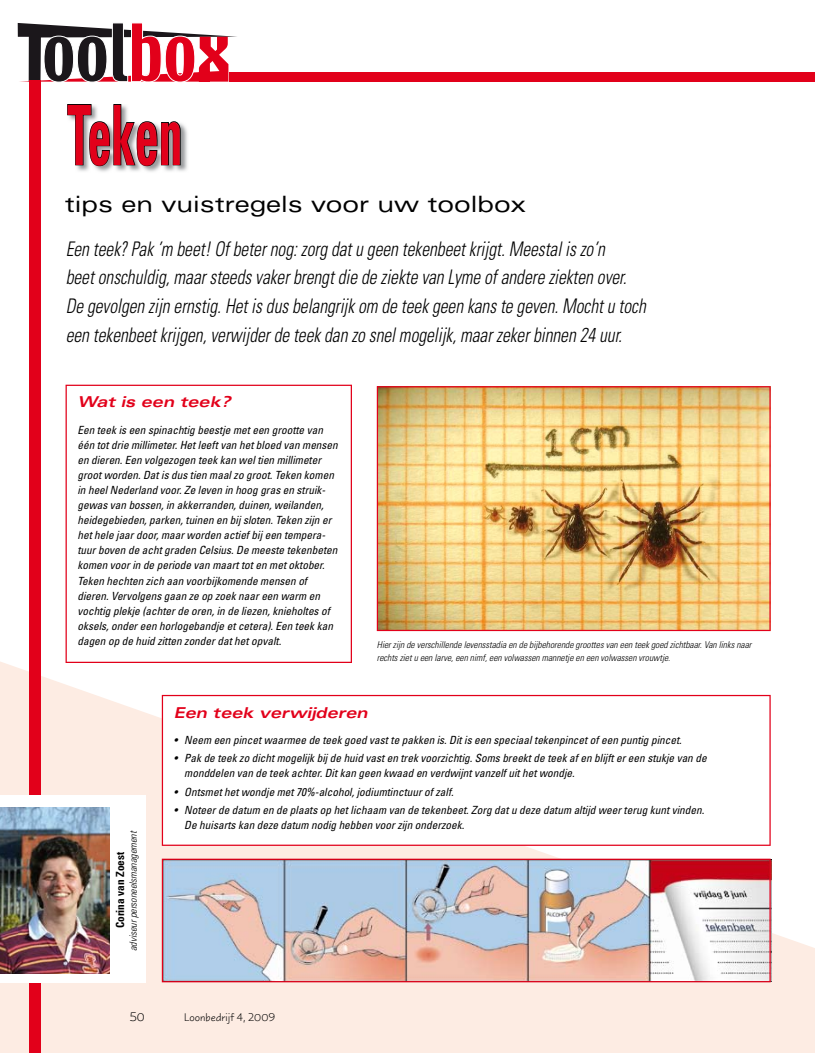
<style>
.page{position:relative;width:815px;height:1053px;background:#fff}
.page>*{position:absolute;margin:0;border:0;box-sizing:border-box;transform-origin:0 0}
.t1{font:700 condensed 83.12px "Univers LT Std";color:#e2001a;scale:.57 1}
.t2{font:expanded 22.5px "Univers LT Std";color:#000}
.t3{font:italic 300 condensed 20.12px/28.8px "Univers LT Std";color:#000;scale:.87 1}
.t4{font:italic 700 expanded 15px "Univers LT Std";color:#e2001a}
.t5{font:12.5px "Taffy";color:#000}
.t6{font:italic condensed 11.25px/15px "Univers LT Std";color:#000}
.t7{font:11.25px "Taffy";color:#000}
.t8{font:700 condensed 11.25px "Univers LT Std";color:#000}
.t9{font:italic 300 condensed 10px "Univers LT Std";color:#000}
.t10{font:italic 300 condensed 9.38px/12.5px "Univers LT Std";color:#000}
</style>
<div class="page">
<svg style="left:0;top:661px;width:815px;height:391px;fill:#fdece3"></svg>
<svg style="left:18px;top:23px;width:220px;height:59px"></svg>
<div style="left:229px;top:72px;width:586px;height:9px;background:#e2001a"></div>
<div style="left:29px;top:81px;width:11px;height:971px;background:#e2001a"></div>
<img style="left:77px;top:123px;width:111px;height:49px">
<svg style="left:67px;top:104px;width:114px;height:63px"></svg>
<svg style="left:66px;top:384px;width:286px;height:279px"></svg>
<svg style="left:162px;top:694px;width:609px;height:151px"></svg>
<div style="left:0;top:795px;width:145px;height:188px;background:#fff"></div>
<img style="left:0;top:807px;width:109px;height:166px">
<img style="left:162px;top:858px;width:609px;height:124px">
<img style="left:377px;top:386px;width:394px;height:245px">
<h1 class="t1" style="left:68px;top:84px;width:204px">Teken</h1>
<h2 class="t2" style="left:65px;top:190px;width:462px">tips en vuistregels voor uw toolbox</h2>
<p class="t3" style="left:66px;top:234px;width:668px">Een teek? Pak ’m beet! Of beter nog: zorg dat u geen tekenbeet krijgt. Meestal is zo’n<br>beet onschuldig, maar steeds vaker brengt die de ziekte van Lyme of andere ziekten over.<br>De gevolgen zijn ernstig. Het is dus belangrijk om de teek geen kans te geven. Mocht u toch een tekenbeet krijgen, verwijder de teek dan zo snel mogelijk, maar zeker binnen 24 uur.</p>
<h3 class="t4" style="left:77px;top:393px;width:155px">Wat is een teek?</h3>
<p class="t6" style="left:77px;top:423px;width:262px">Een teek is een spinachtig beestje met een grootte van één tot drie millimeter. Het leeft van het bloed van mensen en dieren. Een volgezogen teek kan wel tien millimeter groot worden. Dat is dus tien maal zo groot. Teken komen in heel Nederland voor. Ze leven in hoog gras en struik&shy;gewas van bossen, in akkerranden, duinen, weilanden, heidegebieden, parken, tuinen en bij sloten. Teken zijn er het hele jaar door, maar worden actief bij een tempera&shy;tuur boven de acht graden Celsius. De meeste tekenbeten komen voor in de periode van maart tot en met oktober.<br>Teken hechten zich aan voorbijkomende mensen of dieren. Vervolgens gaan ze op zoek naar een warm en vochtig plekje (achter de oren, in de liezen, knieholtes of oksels, onder een horlogebandje et cetera). Een teek kan dagen op de huid zitten zonder dat het opvalt.</p>
<p class="t10" style="left:377px;top:638px;width:376px">Hier zijn de verschillende levensstadia en de bijbehorende groottes van een teek goed zichtbaar. Van links naar rechts ziet u een larve, een nimf, een volwassen mannetje en een volwassen vrouwtje.</p>
<p class="t9" style="left:127px;top:950px;width:122px;rotate:-90deg">adviseur personeelsmanagement</p>
<p class="t8" style="left:113px;top:928px;width:78px;rotate:-90deg">Corina van Zoes t</p>
<h3 class="t4" style="left:174px;top:703px;width:196px">Een teek verwijderen</h3>
<p class="t6" style="left:174px;top:732px;width:510px">• Neem een pincet waarmee de teek goed vast te pakken is. Dit is een speciaal tekenpincet of een puntig pincet.</p>
<p class="t6" style="left:184px;top:750px;width:524px;text-indent:-11px">• Pak de teek zo dicht mogelijk bij de huid vast en trek voorzichtig. Soms breekt de teek af en blijft er een stukje van de monddelen van de teek achter. Dit kan geen kwaad en verdwijnt vanzelf uit het wondje.</p>
<p class="t6" style="left:174px;top:784px;width:281px">• Ontsmet het wondje met 70%-alcohol, jodiumtinctuur of zalf.</p>
<p class="t6" style="left:184px;top:802px;width:521px;text-indent:-11px">• Noteer de datum en de plaats op het lichaam van de tekenbeet. Zorg dat u deze datum altijd weer terug kunt vinden.<br>De huisarts kan deze datum nodig hebben voor zijn onderzoek.</p>
<p class="t5" style="left:130px;top:1009px;width:16px">50</p>
<p class="t7" style="left:184px;top:1009px;width:92px">Loonbedrijf 4, 2009</p>
</div>
